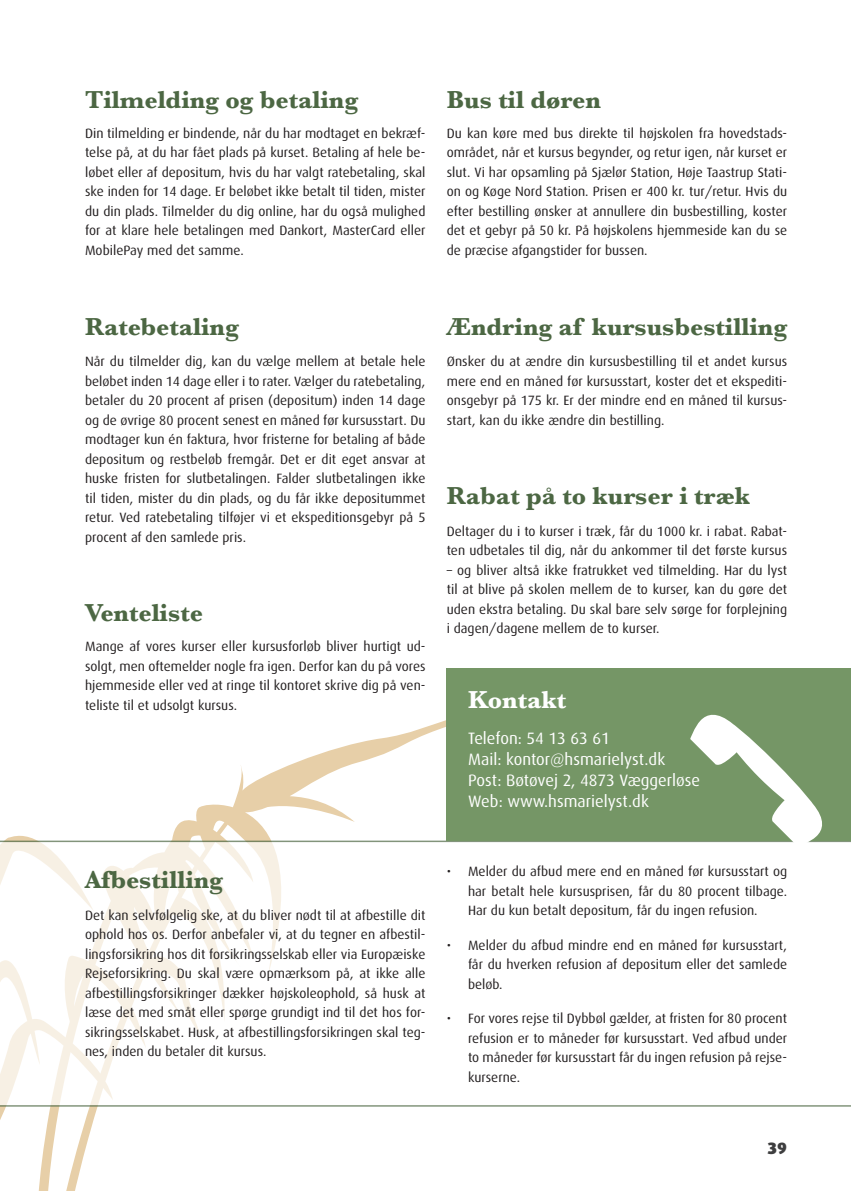
<style>
.page{position:relative;width:851px;height:1191px;background:#fff}
.page>*{position:absolute;margin:0;border:0;box-sizing:border-box;transform-origin:0 0}
.Underoverskrift_-_Baskeville{font:700 25.5px "Baskerville";color:#4c6743}
.Underoverskrift_-_Baskeville-2{font:700 25.5px "Baskerville";color:#fff}
.Brødtekst{font:16.5px/21px "Dax";color:#fff}
.t1{font:900 16.5px "Dax";color:#3e3e3f}
.Brødtekst-2{font:13.5px/19.5px "Dax";color:#231f20;text-align:justify}
</style>
<div class="page">
<svg style="left:0;top:720px;width:548px;height:471px"></svg>
<svg style="left:0;top:840px;width:850px;height:266px"></svg>
<div style="left:446px;top:668px;width:404px;height:172px;background:#759666"></div>
<svg style="left:690px;top:714px;width:136px;height:132px"></svg>
<p class="Underoverskrift_-_Baskeville" style="left:85px;top:82px;width:274px">Tilmelding og betaling</p>
<p class="Brødtekst-2" style="left:85px;top:124px;width:342px">Din tilmelding er bindende, når du har modtaget en bekræf&shy;telse på, at du har fået plads på kurset. Betaling af hele be&shy;løbet eller af depositum, hvis du har valgt ratebetaling, skal ske inden for 14 dage. Er beløbet ikke betalt til tiden, mister du din plads. Tilmelder du dig online, har du også mulighed for at klare hele betalingen med Dankort, MasterCard eller MobilePay med det samme.</p>
<p class="Underoverskrift_-_Baskeville" style="left:446px;top:82px;width:156px">Bus til døren</p>
<p class="Brødtekst-2" style="left:446px;top:124px;width:342px">Du kan køre med bus direkte til højskolen fra hovedstads&shy;området, når et kursus begynder, og retur igen, når kurset er slut. Vi har opsamling på Sjælør Station, Høje Taastrup Stati&shy;on og Køge Nord Station. Prisen er 400 kr. tur/retur. Hvis du efter bestilling ønsker at annullere din busbestilling, koster det et gebyr på 50 kr. På højskolens hjemmeside kan du se de præcise afgangstider for bussen.</p>
<p class="Underoverskrift_-_Baskeville" style="left:85px;top:308px;width:155px">Ratebetaling</p>
<p class="Brødtekst-2" style="left:85px;top:352px;width:342px">Når du tilmelder dig, kan du vælge mellem at betale hele beløbet inden 14 dage eller i to rater. Vælger du ratebetaling, betaler du 20 procent af prisen (depositum) inden 14 dage og de øvrige 80 procent senest en måned før kursusstart. Du modtager kun én faktura, hvor fristerne for betaling af både depositum og restbeløb fremgår. Det er dit eget ansvar at huske fristen for slutbetalingen. Falder slutbetalingen ikke til tiden, mister du din plads, og du får ikke depositummet retur. Ved ratebetaling tilføjer vi et ekspeditionsgebyr på 5 procent af den samlede pris.</p>
<p class="Underoverskrift_-_Baskeville" style="left:85px;top:595px;width:119px">Venteliste</p>
<p class="Brødtekst-2" style="left:85px;top:637px;width:342px">Mange af vores kurser eller kursusforløb bliver hurtigt ud&shy;solgt, men oftemelder nogle fra igen. Derfor kan du på vores hjemmeside eller ved at ringe til kontoret skrive dig på ven&shy;teliste til et udsolgt kursus.</p>
<p class="Underoverskrift_-_Baskeville" style="left:446px;top:308px;width:342px">Ændring af kursusbestilling</p>
<p class="Brødtekst-2" style="left:446px;top:352px;width:342px">Ønsker du at ændre din kursusbestilling til et andet kursus mere end en måned før kursusstart, koster det et ekspediti&shy;onsgebyr på 175 kr. Er der mindre end en måned til kursus&shy;start, kan du ikke ændre din bestilling.</p>
<p class="Underoverskrift_-_Baskeville" style="left:446px;top:478px;width:305px">Rabat på to kurser i træk</p>
<p class="Brødtekst-2" style="left:446px;top:521px;width:342px">Deltager du i to kurser i træk, får du 1000 kr. i rabat. Rabat&shy;ten udbetales til dig, når du ankommer til det første kursus</p>
<p class="Brødtekst-2" style="left:446px;top:560px;width:342px">– og bliver altså ikke fratrukket ved tilmelding. Har du lyst til at blive på skolen mellem de to kurser, kan du gøre det uden ekstra betaling. Du skal bare selv sørge for forplejning i dagen/dagene mellem de to kurser.</p>
<p class="Underoverskrift_-_Baskeville-2" style="left:468px;top:681px;width:99px">Kontakt</p>
<p class="Brødtekst" style="left:468px;top:727px;width:233px">Telefon: 54 13 63 61<br>Mail: kontor@hsmarielyst.dk<br>Post: Bøtøvej 2, 4873 Væggerløse<br>Web: www.hsmarielyst.dk</p>
<p class="Underoverskrift_-_Baskeville" style="left:85px;top:862px;width:139px">Afbestilling</p>
<p class="Brødtekst-2" style="left:85px;top:905px;width:342px">Det kan selvfølgelig ske, at du bliver nødt til at afbestille dit ophold hos os. Derfor anbefaler vi, at du tegner en afbestil&shy;lingsforsikring hos dit forsikringsselskab eller via Europæiske Rejseforsikring. Du skal være opmærksom på, at ikke alle afbestillingsforsikringer dækker højskoleophold, så husk at læse det med småt eller spørge grundigt ind til det hos for&shy;sikringsselskabet. Husk, at afbestillingsforsikringen skal teg&shy;nes, inden du betaler dit kursus.</p>
<p class="Brødtekst-2" style="left:468px;top:862px;width:320px;text-indent:-21px">• Melder du afbud mere end en måned før kursusstart og har betalt hele kursusprisen, får du 80 procent tilbage.<br>Har du kun betalt depositum, får du ingen refusion.</p>
<p class="Brødtekst-2" style="left:468px;top:935px;width:320px;text-indent:-21px">• Melder du afbud mindre end en måned før kursusstart, får du hverken refusion af depositum eller det samlede beløb.</p>
<p class="Brødtekst-2" style="left:468px;top:1009px;width:320px;text-indent:-21px">• For vores rejse til Dybbøl gælder, at fristen for 80 procent refusion er to måneder før kursusstart. Ved afbud under to måneder før kursusstart får du ingen refusion på rejse&shy;kurserne.</p>
<p class="t1" style="left:767px;top:1138px;width:21px">39</p>
</div>
